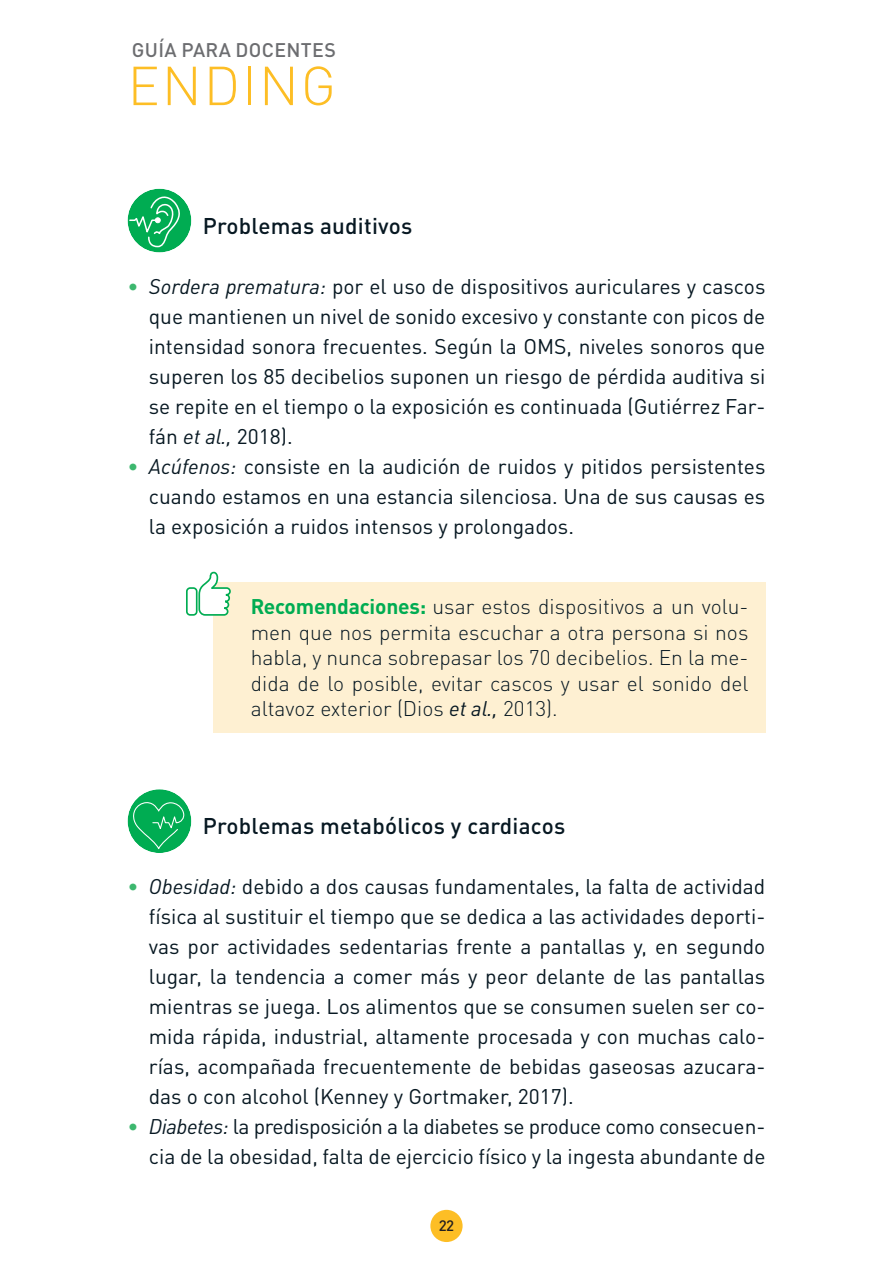
<style>
.page{position:relative;width:893px;height:1263px;background:#fff}
.page>*{position:absolute;margin:0;border:0;box-sizing:border-box;transform-origin:0 0}
.t1{font:300 54px "DIN Pro";letter-spacing:.035em;color:#fdbe25}
.t2{font:500 22.5px "DIN Pro";letter-spacing:.01em;color:#071822}
.t3{font:21px/30px "DIN Pro";color:#071822;text-align:justify}
.t4{font:300 21px/25.5px "DIN Pro";color:#071822;text-align:justify}
.t5{font:500 19.5px "DIN Pro";letter-spacing:.02em;color:#6c6d70}
.t6{font:500 15px "DIN Pro";color:#231f20}
.s1{color:#3cb76e}
.s2{font-style:italic}
.s3{font-weight:700;color:#00ac52}
.s4{font-weight:400;font-style:italic}
</style>
<div class="page">
<div style="left:430px;top:1210px;width:33px;height:32px;background:#fdbe25;border-radius:50%"></div>
<div style="left:128px;top:189px;width:63px;height:63px;background:#00ac52;border-radius:50%"></div>
<svg style="left:128px;top:192px;width:53px;height:56px"></svg>
<div style="left:213px;top:582px;width:552px;height:151px;background:#fef0d2"></div>
<div style="left:128px;top:789px;width:63px;height:64px;background:#00ac52;border-radius:50%"></div>
<svg style="left:133px;top:801px;width:52px;height:50px"></svg>
<svg style="left:186px;top:572px;width:45px;height:44px"></svg>
<p class="t5" style="left:132px;top:34px;width:206px">GUÍA PARA DOCENTES</p>
<h1 class="t1" style="left:128px;top:44px;width:210px">ENDING</h1>
<p class="t2" style="left:203px;top:208px;width:211px">Problemas auditivos</p>
<p class="t3" style="left:149px;top:269px;width:618px;text-indent:-21px"><span class="s1">•</span> <span class="s2">Sordera prematura:</span> por el uso de dispositivos auriculares y cascos que mantienen un nivel de sonido excesivo y constante con picos de intensidad sonora frecuentes. Según la OMS, niveles sonoros que superen los 85 decibelios suponen un riesgo de pérdida auditiva si se repite en el tiempo o la exposición es continuada (Gutiérrez Far&shy;fán <span class="s2">et al.,</span> 2018).</p>
<p class="t3" style="left:149px;top:449px;width:618px;text-indent:-21px"><span class="s1">•</span> <span class="s2">Acúfenos:</span> consiste en la audición de ruidos y pitidos persistentes cuando estamos en una estancia silenciosa. Una de sus causas es la exposición a ruidos intensos y prolongados.</p>
<p class="t4" style="left:251px;top:592px;width:499px"><span class="s3">Recomendaciones:</span> usar estos dispositivos a un volu&shy;men que nos permita escuchar a otra persona si nos habla, y nunca sobrepasar los 70 decibelios. En la me&shy;dida de lo posible, evitar cascos y usar el sonido del altavoz exterior (Dios <span class="s4">et al.,</span> 2013).</p>
<p class="t2" style="left:203px;top:808px;width:364px">Problemas metabólicos y cardiacos</p>
<p class="t3" style="left:149px;top:869px;width:618px;text-indent:-21px"><span class="s1">•</span> <span class="s2">Obesidad:</span> debido a dos causas fundamentales, la falta de actividad física al sustituir el tiempo que se dedica a las actividades deporti&shy;vas por actividades sedentarias frente a pantallas y, en segundo lugar, la tendencia a comer más y peor delante de las pantallas mientras se juega. Los alimentos que se consumen suelen ser co&shy;mida rápida, industrial, altamente procesada y con muchas calo&shy;rías, acompañada frecuentemente de bebidas gaseosas azucara&shy;das o con alcohol (Kenney y Gortmaker, 2017).</p>
<p class="t3" style="left:128px;top:1109px;width:639px;text-align:right"><span class="s1">•</span> <span class="s2">Diabetes:</span> la predisposición a la diabetes se produce como consecuen&shy;cia de la obesidad, falta de ejercicio físico y la ingesta abundante de</p>
<p class="t6" style="left:439px;top:1213px;width:17px">22</p>
</div>
